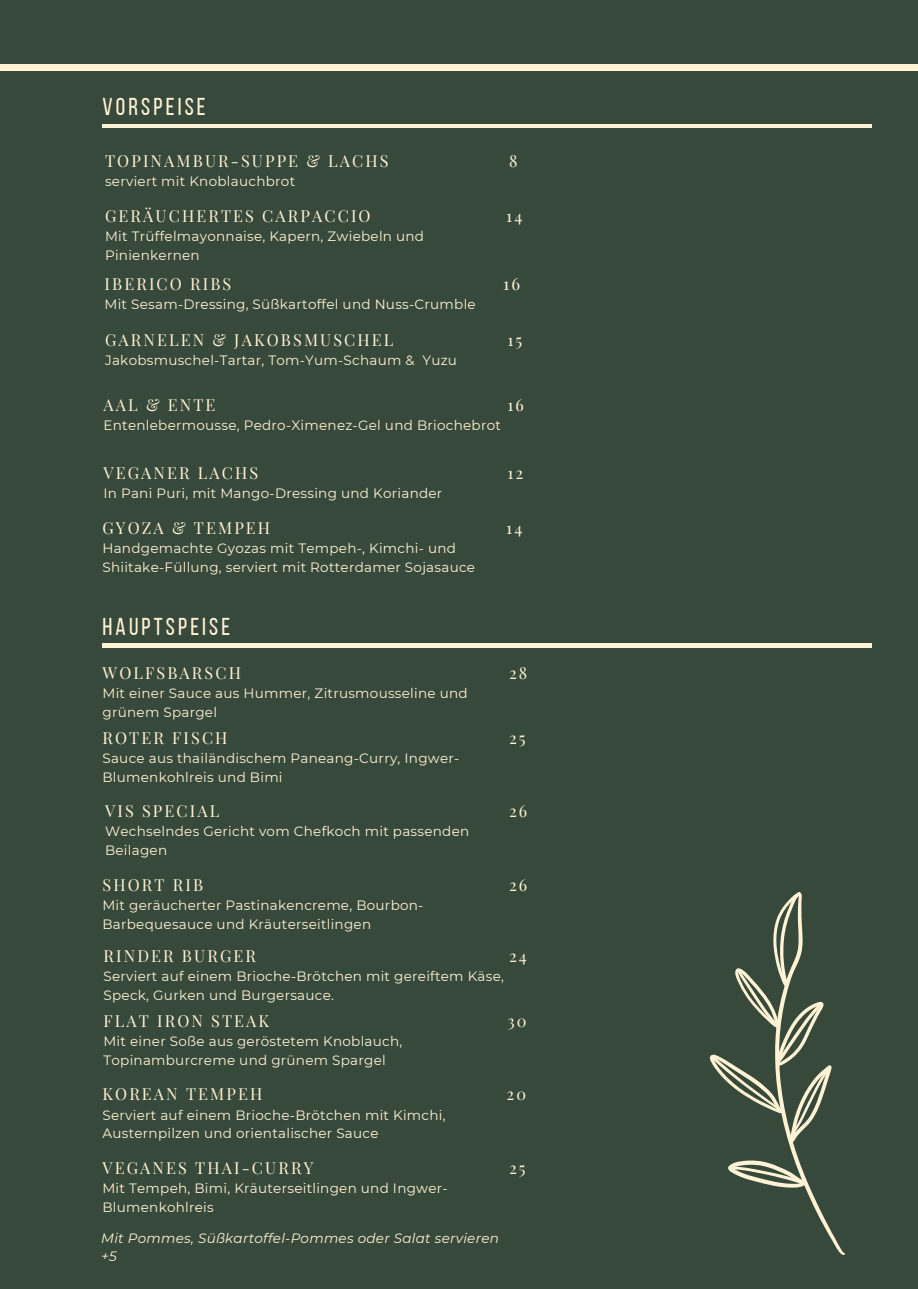
<style>
.page{position:relative;width:918px;height:1289px;background:#fff}
.page>*{position:absolute;margin:0;border:0;box-sizing:border-box;transform-origin:0 0}
.t1{font:24.3px "Bebas Neue";letter-spacing:.13em;color:#fff3d5}
.t2{font:16.8px "Playfair Display";color:#fff3d5}
.t3{font:16.2px "Playfair Display";letter-spacing:.13em;color:#fff3d5}
.t4{font:13.5px/18.6px "Montserrat";letter-spacing:.02em;color:#fff3d5}
.t5{font:italic 13.5px/18px "Montserrat";letter-spacing:.02em;color:#fff3d5}
</style>
<div class="page">
<div style="left:0;top:0;width:918px;height:1288px;background:#37493b"></div>
<hr style="left:103px;top:124px;width:769px;height:4px;background:#fff3d5">
<div style="left:0;top:64px;width:918px;height:6px;background:#fff3d5"></div>
<hr style="left:102px;top:643px;width:770px;height:4px;background:#fff3d5">
<svg style="left:709px;top:892px;width:123px;height:323px"></svg>
<h1 class="t1" style="left:103px;top:97px;width:105px">VORSPEISE</h1>
<p class="t3" style="left:105px;top:149px;width:285px">TOPINAMBUR-SUPPE &amp; LACHS</p>
<p class="t4" style="left:105px;top:172px;width:192px">serviert mit Knoblauchbrot</p>
<p class="t3" style="left:105px;top:204px;width:267px">GERÄUCHERTES CARPACCIO</p>
<p class="t4" style="left:105px;top:227px;width:321px">Mit Trüffelmayonnaise, Kapern, Zwiebeln und<br>Pinienkernen</p>
<p class="t3" style="left:509px;top:150px;width:10px">8</p>
<p class="t3" style="left:506px;top:204px;width:18px">14</p>
<p class="t3" style="left:105px;top:272px;width:128px">IBERICO RIBS</p>
<p class="t4" style="left:105px;top:295px;width:373px">Mit Sesam-Dressing, Süßkartoffel und Nuss-Crumble</p>
<p class="t2" style="left:503px;top:271px;width:19px">16</p>
<h1 class="t3" style="left:105px;top:328px;width:290px">GARNELEN &amp; JAKOBSMUSCHEL</h1>
<p class="t4" style="left:105px;top:351px;width:354px">Jakobsmuschel-Tartar, Tom-Yum-Schaum &amp; Yuzu</p>
<p class="t3" style="left:507px;top:328px;width:16px">15</p>
<p class="t3" style="left:507px;top:393px;width:18px">16</p>
<p class="t3" style="left:104px;top:393px;width:113px">AAL &amp; ENTE</p>
<p class="t4" style="left:104px;top:416px;width:399px">Entenlebermousse, Pedro-Ximenez-Gel und Briochebrot</p>
<p class="t3" style="left:103px;top:461px;width:156px">VEGANER LACHS</p>
<p class="t4" style="left:103px;top:484px;width:340px">In Pani Puri, mit Mango-Dressing und Koriander</p>
<p class="t3" style="left:507px;top:461px;width:17px">12</p>
<p class="t3" style="left:102px;top:516px;width:169px">GYOZA &amp; TEMPEH</p>
<p class="t4" style="left:102px;top:539px;width:374px">Handgemachte Gyozas mit Tempeh-, Kimchi- und<br>Shiitake-Füllung, serviert mit Rotterdamer Sojasauce</p>
<p class="t1" style="left:102px;top:616px;width:129px">HAUPTSPEISE</p>
<p class="t3" style="left:103px;top:661px;width:140px">WOLFSBARSCH</p>
<p class="t4" style="left:103px;top:683px;width:367px">Mit einer Sauce aus Hummer, Zitrusmousseline und grünem Spargel</p>
<p class="t3" style="left:102px;top:726px;width:127px">ROTER FISCH</p>
<p class="t4" style="left:102px;top:748px;width:358px">Sauce aus thailändischem Paneang-Curry, Ingwer-<br>Blumenkohlreis und Bimi</p>
<h2 class="t3" style="left:105px;top:799px;width:116px">VIS SPECIAL</h2>
<p class="t4" style="left:105px;top:822px;width:366px">Wechselndes Gericht vom Chefkoch mit passenden<br>Beilagen</p>
<p class="t3" style="left:102px;top:873px;width:102px">SHORT RIB</p>
<p class="t4" style="left:102px;top:895px;width:322px">Mit geräucherter Pastinakencreme, Bourbon-<br>Barbequesauce und Kräuterseitlingen</p>
<p class="t3" style="left:506px;top:516px;width:18px">14</p>
<p class="t3" style="left:509px;top:661px;width:20px">28</p>
<p class="t3" style="left:509px;top:726px;width:18px">25</p>
<p class="t3" style="left:509px;top:799px;width:20px">26</p>
<p class="t3" style="left:509px;top:873px;width:20px">26</p>
<p class="t3" style="left:104px;top:944px;width:154px">RINDER BURGER</p>
<p class="t4" style="left:104px;top:966px;width:402px">Serviert auf einem Brioche-Brötchen mit gereiftem Käse,<br>Speck, Gurken und Burgersauce.</p>
<p class="t3" style="left:103px;top:1009px;width:167px">FLAT IRON STEAK</p>
<p class="t4" style="left:103px;top:1031px;width:301px">Mit einer Soße aus geröstetem Knoblauch,<br>Topinamburcreme und grünem Spargel</p>
<p class="t3" style="left:509px;top:944px;width:19px">24</p>
<p class="t3" style="left:507px;top:1009px;width:21px">30</p>
<p class="t3" style="left:102px;top:1082px;width:161px">KOREAN TEMPEH</p>
<p class="t4" style="left:102px;top:1105px;width:345px">Serviert auf einem Brioche-Brötchen mit Kimchi,<br>Austernpilzen und orientalischer Sauce</p>
<p class="t3" style="left:102px;top:1156px;width:212px">VEGANES THAI-CURRY</p>
<p class="t4" style="left:102px;top:1178px;width:347px">Mit Tempeh, Bimi, Kräuterseitlingen und Ingwer-<br>Blumenkohlreis</p>
<p class="t5" style="left:101px;top:1229px;width:399px">Mit Pommes, Süßkartoffel-Pommes oder Salat servieren +5</p>
<p class="t3" style="left:506px;top:1082px;width:21px">20</p>
<p class="t3" style="left:509px;top:1156px;width:18px">25</p>
</div>
